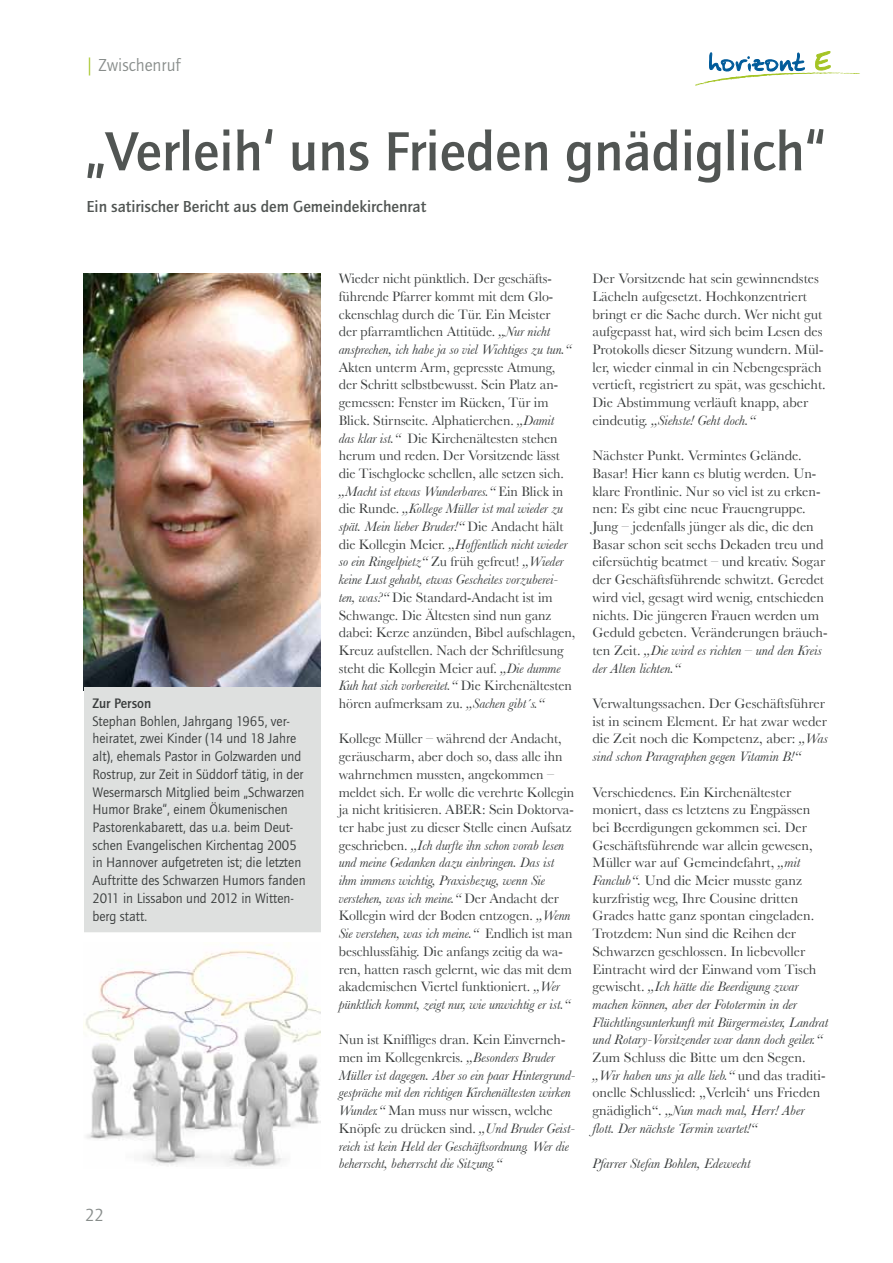
<style>
.page{position:relative;width:893px;height:1263px;background:#fff}
.page>*{position:absolute;margin:0;border:0;box-sizing:border-box;transform-origin:0 0}
.t1{font:500 57px "Quay Sans";color:#515553}
.t2{font:18px "Quay Sans";color:#888d8b}
.t3{font:500 16.5px "Quay Sans";color:#515553}
.t4{font:14.25px/17.7px "Baskerville";color:#383b3b}
.t5{font:14.25px/17.7px "Quay Sans";color:#383b3b}
.t6{font:italic 14.25px/17.7px "Baskerville";letter-spacing:-.005em;color:#383b3b}
.t7{font:500 14.25px "Quay Sans";color:#383b3b}
.s1{color:#a4c424}
.s2{font-style:italic}
.s3{font-style:normal}
</style>
<div class="page">
<svg style="left:709px;top:52px;width:96px;height:13px"></svg>
<svg style="left:815px;top:51px;width:16px;height:14px"></svg>
<img style="left:695px;top:65px;width:165px;height:21px">
<img style="left:84px;top:274px;width:237px;height:413px">
<img style="left:84px;top:944px;width:237px;height:223px">
<div style="left:84px;top:687px;width:237px;height:247px;background:#dee0df"></div>
<div style="left:81px;top:932px;width:244px;height:9px;background:#fff"></div>
<p class="t2" style="left:85px;top:55px;width:97px"><span class="s1">|</span> Zwischenruf</p>
<h1 class="t1" style="left:85px;top:119px;width:742px">„Verleih‘ uns Frieden gnädiglich“</h1>
<p class="t3" style="left:86px;top:198px;width:341px">Ein satirischer Bericht aus dem Gemeindekirchenrat</p>
<p class="t7" style="left:92px;top:695px;width:60px">Zur Person</p>
<p class="t5" style="left:92px;top:712px;width:215px">Stephan Bohlen, Jahrgang 1965, ver&shy;heiratet, zwei Kinder (14 und 18 Jahre alt), ehemals Pastor in Golzwarden und Rostrup, zur Zeit in Süddorf tätig, in der Wesermarsch Mitglied beim „Schwarzen Humor Brake“, einem Ökumenischen Pastorenkabarett, das u.a. beim Deut&shy;schen Evangelischen Kirchentag 2005 in Hannover aufgetreten ist; die letzten Auftritte des Schwarzen Humors fanden 2011 in Lissabon und 2012 in Witten&shy;berg statt.</p>
<p class="t2" style="left:85px;top:1205px;width:21px">22</p>
<p class="t4" style="left:339px;top:270px;width:234px">Wieder nicht pünktlich. Der geschäfts&shy;führende Pfarrer kommt mit dem Glo&shy;ckenschlag durch die Tür. Ein Meister der pfarramtlichen Attitüde. <span class="s2">„Nur nicht ansprechen, ich habe ja so viel Wichtiges zu tun.“</span></p>
<p class="t4" style="left:339px;top:358px;width:238px">Akten unterm Arm, gepresste Atmung, der Schritt selbstbewusst. Sein Platz an&shy;gemessen: Fenster im Rücken, Tür im Blick. Stirnseite. Alphatierchen. <span class="s2">„Damit<br>das klar ist.“</span> Die Kirchenältesten stehen herum und reden. Der Vorsitzende lässt die Tischglocke schellen, alle setzen sich. <span class="s2">„Macht ist etwas Wunderbares.“</span> Ein Blick in die Runde. <span class="s2">„Kollege Müller ist mal wieder zu spät. Mein lieber Bruder!“</span> Die Andacht hält die Kollegin Meier. <span class="s2">„Hoffentlich nicht wieder so ein Ringelpietz“</span> Zu früh gefreut! <span class="s2">„Wieder keine Lust gehabt, etwas Gescheites vorzuberei&shy;ten, was?“</span> Die Standard-Andacht ist im Schwange. Die Ältesten sind nun ganz dabei: Kerze anzünden, Bibel aufschlagen, Kreuz aufstellen. Nach der Schriftlesung steht die Kollegin Meier auf. <span class="s2">„Die dumme Kuh hat sich vorbereitet.“</span> Die Kirchenältesten hören aufmerksam zu. <span class="s2">„Sachen gibt´s.“</span></p>
<p class="t4" style="left:339px;top:730px;width:237px">Kollege Müller – während der Andacht, geräuscharm, aber doch so, dass alle ihn wahrnehmen mussten, angekommen – meldet sich. Er wolle die verehrte Kollegin ja nicht kritisieren. ABER: Sein Doktorva&shy;ter habe just zu dieser Stelle einen Aufsatz geschrieben. <span class="s2">„Ich durfte ihn schon vorab lesen und meine Gedanken dazu einbringen. Das ist ihm immens wichtig, Praxisbezug, wenn Sie verstehen, was ich meine.“</span> Der Andacht der Kollegin wird der Boden entzogen. <span class="s2">„Wenn Sie verstehen, was ich meine.“</span> Endlich ist man beschlussfähig. Die anfangs zeitig da wa&shy;ren, hatten rasch gelernt, wie das mit dem akademischen Viertel funktioniert. <span class="s2">„Wer pünktlich kommt, zeigt nur, wie unwichtig er ist.“</span></p>
<p class="t6" style="left:339px;top:1031px;width:238px"><span class="s3">Nun ist Kniffliges dran. Kein Einverneh&shy;men im Kollegenkreis.</span> „Besonders Bruder Müller ist dagegen. Aber so ein paar Hintergrund&shy;gespräche mit den richtigen Kirchenältesten wirken Wunder.“ <span class="s3">Man muss nur wissen, welche Knöpfe zu drücken sind.</span> „Und Bruder Geist&shy;reich ist kein Held der Geschäftsordnung. Wer die beherrscht, beherrscht die Sitzung.“</p>
<p class="t4" style="left:592px;top:270px;width:235px">Der Vorsitzende hat sein gewinnendstes Lächeln aufgesetzt. Hochkonzentriert bringt er die Sache durch. Wer nicht gut aufgepasst hat, wird sich beim Lesen des Protokolls dieser Sitzung wundern. Mül&shy;ler, wieder einmal in ein Nebengespräch vertieft, registriert zu spät, was geschieht.<br>Die Abstimmung verläuft knapp, aber eindeutig. <span class="s2">„Siehste! Geht doch.“</span></p>
<p class="t4" style="left:592px;top:447px;width:237px">Nächster Punkt. Vermintes Gelände.<br>Basar! Hier kann es blutig werden. Un&shy;klare Frontlinie. Nur so viel ist zu erken&shy;nen: Es gibt eine neue Frauengruppe.<br>Jung – jedenfalls jünger als die, die den Basar schon seit sechs Dekaden treu und eifersüchtig beatmet – und kreativ. Sogar der Geschäftsführende schwitzt. Geredet wird viel, gesagt wird wenig, entschieden nichts. Die jüngeren Frauen werden um Geduld gebeten. Veränderungen bräuch&shy;ten Zeit. <span class="s2">„Die wird es richten – und den Kreis der Alten lichten.“</span></p>
<p class="t4" style="left:592px;top:694px;width:237px">Verwaltungssachen. Der Geschäftsführer ist in seinem Element. Er hat zwar weder die Zeit noch die Kompetenz, aber: <span class="s2">„Was sind schon Paragraphen gegen Vitamin B!“</span></p>
<p class="t4" style="left:592px;top:783px;width:237px">Verschiedenes. Ein Kirchenältester moniert, dass es letztens zu Engpässen bei Beerdigungen gekommen sei. Der Geschäftsführende war allein gewesen, Müller war auf Gemeindefahrt, <span class="s2">„mit Fanclub“.</span> Und die Meier musste ganz kurzfristig weg, Ihre Cousine dritten Grades hatte ganz spontan eingeladen.<br>Trotzdem: Nun sind die Reihen der Schwarzen geschlossen. In liebevoller Eintracht wird der Einwand vom Tisch gewischt. <span class="s2">„Ich hätte die Beerdigung zwar machen können, aber der Fototermin in der Flüchtlingsunterkunft mit Bürgermeister, Landrat und Rotary-Vorsitzender war dann doch geiler.“</span></p>
<p class="t4" style="left:592px;top:1048px;width:234px">Zum Schluss die Bitte um den Segen. <span class="s2">„Wir haben uns ja alle lieb.“</span> und das traditi&shy;onelle Schlusslied: „Verleih‘ uns Frieden gnädiglich“. <span class="s2">„Nun mach mal, Herr! Aber flott. Der nächste Termin wartet!“</span></p>
<p class="t6" style="left:592px;top:1155px;width:160px">Pfarrer Stefan Bohlen, Edewecht</p>
</div>
